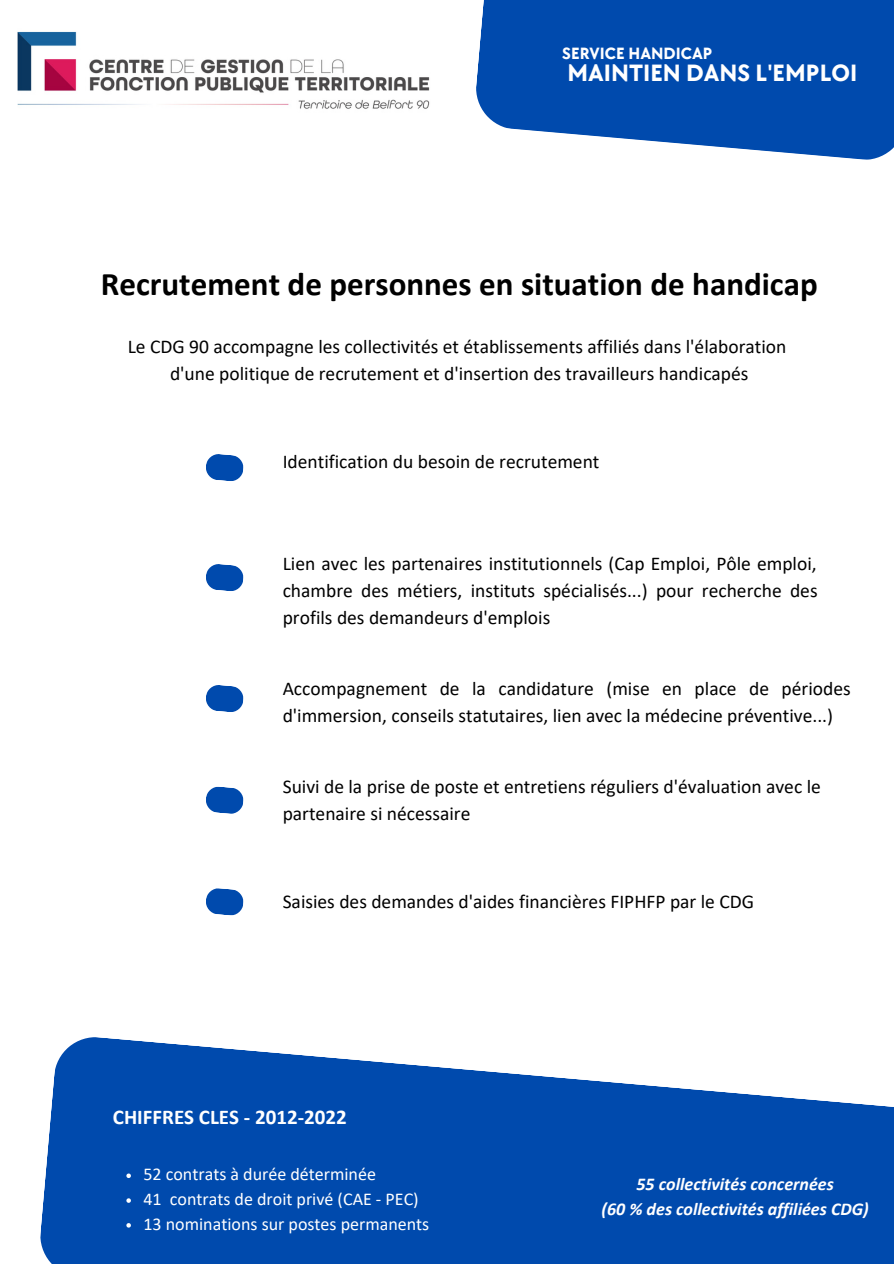
<style>
.page{position:relative;width:894px;height:1264px;background:#fff}
.page>*{position:absolute;margin:0;border:0;box-sizing:border-box;transform-origin:0 0}
.t1{font:700 33px "Calibri";color:#000}
.t2{font:700 24.45px "TT Chocolates";color:#fff}
.t3{font:700 21px "Calibri";color:#fff}
.t4{font:19.5px/27px "Calibri";color:#000;text-align:justify}
.t5{font:18px "Calibri";color:#fff}
.t6{font:italic 700 18px "Calibri";color:#fff}
.t7{font:700 16.8px "TT Chocolates";color:#fff}
</style>
<div class="page">
<svg style="left:476px;top:0;width:417px;height:160px;background:#1c5eb6"></svg>
<img style="left:17px;top:31px;width:413px;height:78px">
<svg style="left:40px;top:1037px;width:853px;height:226px;fill:#004aad"></svg>
<svg style="left:126px;top:1173px;width:5px;height:4px"></svg>
<svg style="left:126px;top:1198px;width:5px;height:4px"></svg>
<svg style="left:126px;top:1223px;width:5px;height:4px"></svg>
<svg style="left:206px;top:888px;width:38px;height:28px"></svg>
<svg style="left:206px;top:786px;width:38px;height:28px"></svg>
<svg style="left:206px;top:685px;width:38px;height:27px"></svg>
<svg style="left:206px;top:564px;width:38px;height:27px"></svg>
<svg style="left:206px;top:454px;width:38px;height:27px"></svg>
<p class="t7" style="left:562px;top:44px;width:152px">SERVICE HANDICAP</p>
<p class="t2" style="left:567px;top:59px;width:291px">MAINTIEN DANS L'EMPLOI</p>
<p class="t1" style="left:101px;top:270px;width:718px">Recrutement de personnes en situation de handicap</p>
<p class="t4" style="left:128px;top:334px;width:660px">Le CDG 90 accompagne les collectivités et établissements affiliés dans l'élaboration</p>
<p class="t4" style="left:170px;top:361px;width:580px">d'une politique de recrutement et d'insertion des travailleurs handicapés</p>
<p class="t4" style="left:282px;top:449px;width:318px">Identification du besoin de recrutement</p>
<p class="t4" style="left:282px;top:551px;width:536px">Lien avec les partenaires institutionnels (Cap Emploi, Pôle emploi, chambre des métiers, instituts spécialisés...) pour recherche des profils des demandeurs d'emplois</p>
<p class="t4" style="left:282px;top:676px;width:569px">Accompagnement de la candidature (mise en place de périodes d'immersion, conseils statutaires, lien avec la médecine préventive...)</p>
<p class="t4" style="left:282px;top:774px;width:539px">Suivi de la prise de poste et entretiens réguliers d'évaluation avec le</p>
<p class="t4" style="left:282px;top:801px;width:189px">partenaire si nécessaire</p>
<p class="t4" style="left:282px;top:890px;width:473px">Saisies des demandes d'aides financières FIPHFP par le CDG</p>
<p class="t3" style="left:113px;top:1108px;width:235px">CHIFFRES CLES - 2012-2022</p>
<p class="t5" style="left:143px;top:1166px;width:234px">52 contrats à durée déterminée</p>
<p class="t5" style="left:143px;top:1191px;width:276px">41 contrats de droit privé (CAE - PEC)</p>
<p class="t5" style="left:143px;top:1216px;width:287px">13 nominations sur postes permanents</p>
<p class="t6" style="left:636px;top:1176px;width:199px">55 collectivités concernées</p>
<p class="t6" style="left:601px;top:1201px;width:269px">(60 % des collectivités affiliées CDG)</p>
</div>
